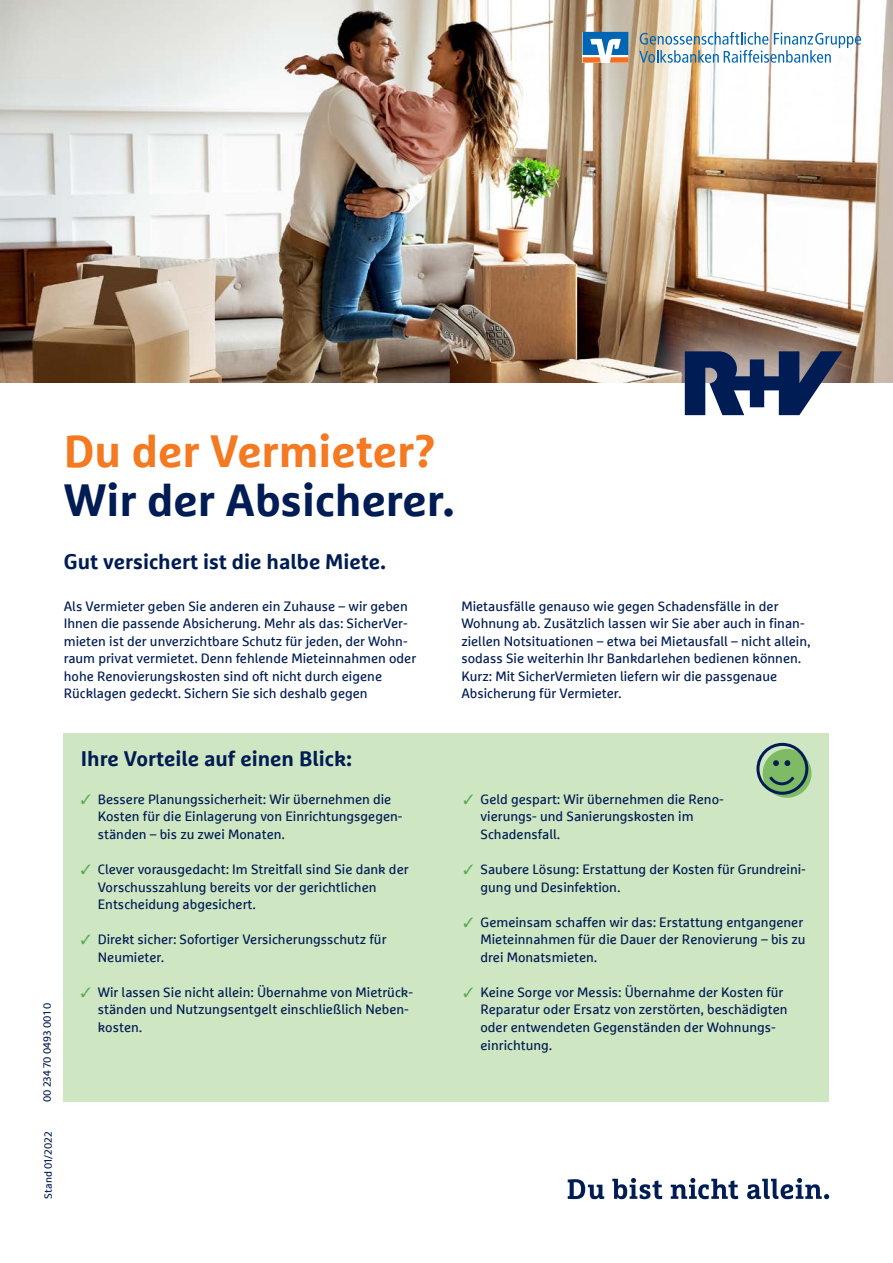
<style>
.page{position:relative;width:893px;height:1263px;background:#fff}
.page>*{position:absolute;margin:0;border:0;box-sizing:border-box;transform-origin:0 0}
.t1{font:700 45px "Marselisfor Ru V";color:#001c54}
.t2{font:700 45px "Marselisfor Ru V";color:#f47920}
.t3{font:700 21px "Marselisfor Ru V";color:#001c54}
.t4{font:13.5px/17.5px "Marselisfor Ru V";color:#001c54}
.t5{font:10.5px "Marselisfor Ru V";color:#001c54}
.s1{color:#57aa54}
</style>
<div class="page">
<img style="left:0;top:0;width:893px;height:383px">
<div style="left:64px;top:733px;width:765px;height:369px;background:#cee6c1"></div>
<svg style="left:763px;top:749px;width:48px;height:49px"></svg>
<svg style="left:756px;top:743px;width:52px;height:52px"></svg>
<div style="left:593px;top:261px;width:300px;height:238px;background:#fff;opacity:.8"></div>
<div style="left:625px;top:293px;width:268px;height:160px;background:#fff;opacity:.8"></div>
<svg style="left:685px;top:351px;width:157px;height:64px"></svg>
<svg style="left:568px;top:1179px;width:36px;height:20px"></svg>
<svg style="left:612px;top:1178px;width:50px;height:21px"></svg>
<svg style="left:671px;top:1178px;width:67px;height:21px"></svg>
<svg style="left:747px;top:1178px;width:82px;height:21px"></svg>
<img style="left:639px;top:32px;width:222px;height:31px">
<svg style="left:583px;top:32px;width:45px;height:31px"></svg>
<h1 class="t2" style="left:64px;top:423px;width:374px">Du der Vermieter?</h1>
<h1 class="t1" style="left:64px;top:472px;width:392px">Wir der Absicherer.</h1>
<h2 class="t3" style="left:64px;top:548px;width:324px">Gut versichert ist die halbe Miete.</h2>
<p class="t4" style="left:64px;top:597px;width:354px">Als Vermieter geben Sie anderen ein Zuhause – wir geben Ihnen die passende Absicherung. Mehr als das: SicherVer&shy;mieten ist der unverzichtbare Schutz fü r jeden, der Wohn&shy;raum privat vermietet. Denn fehlende Mieteinnahmen oder hohe Renovierungskosten sind oft nicht durch eigene Rücklagen gedeckt. Sichern Sie sich deshalb gegen</p>
<p class="t4" style="left:461px;top:597px;width:351px">Mietausfälle genauso wie gegen Schadensfälle in der Wohnung ab. Zusätzlich lassen wir Sie aber auch in finan&shy;ziellen Notsituationen – etwa bei Mietausfall – nicht allein, sodass Sie weiterhin Ihr Bankdarlehen bedienen können.<br>Kurz: Mit SicherVermieten liefern wir die passgenaue Absicherung fü r Vermieter.</p>
<p class="t5" style="left:41px;top:1102px;width:101px;rotate:-90deg">00 234 70 0493 001 0</p>
<p class="t5" style="left:42px;top:1199px;width:68px;rotate:-90deg">Stand 01/2022</p>
<h2 class="t3" style="left:81px;top:745px;width:273px">Ihre Vorteile auf einen Blick:</h2>
<p class="t4" style="left:98px;top:790px;width:306px;text-indent:-17px"><span class="s1">✓</span> Bessere Planungssicherheit: Wir übernehmen die<br>Kosten für die Einlagerung von Einrichtungsgegen&shy;ständen – bis zu zwei Monaten.</p>
<p class="t4" style="left:98px;top:860px;width:312px;text-indent:-17px"><span class="s1">✓</span> Clever vorausgedacht: Im Streitfall sind Sie dank der<br>Vorschusszahlung bereits vor der gerichtlichen<br>Entscheidung abgesichert.</p>
<p class="t4" style="left:98px;top:930px;width:290px;text-indent:-17px"><span class="s1">✓</span> Direkt sicher: Sofortiger Versicherungsschutz für<br>Neumieter.</p>
<p class="t4" style="left:98px;top:983px;width:317px;text-indent:-17px"><span class="s1">✓</span> Wir lassen Sie nicht allein: Übernahme von Mietrück&shy;ständen und Nutzungsentgelt einschließlich Neben&shy;kosten.</p>
<p class="t4" style="left:480px;top:790px;width:245px;text-indent:-17px"><span class="s1">✓</span> Geld gespart: Wir übernehmen die Reno&shy;vierungs- und Sanierungskosten im<br>Schadensfall.</p>
<p class="t4" style="left:480px;top:860px;width:327px;text-indent:-17px"><span class="s1">✓</span> Saubere Lösung: Erstattung der Kosten für Grundreini&shy;gung und Desinfektion.</p>
<p class="t4" style="left:480px;top:913px;width:327px;text-indent:-17px"><span class="s1">✓</span> Gemeinsam schaffen wir das: Erstattung entgangener<br>Mieteinnahmen für die Dauer der Renovierung – bis zu drei Monatsmieten.</p>
<p class="t4" style="left:480px;top:983px;width:309px;text-indent:-17px"><span class="s1">✓</span> Keine Sorge vor Messis: Übernahme der Kosten für Reparatur oder Ersatz von zerstörten, beschädigten oder entwendeten Gegenständen der Wohnungs&shy;einrichtung.</p>
</div>
